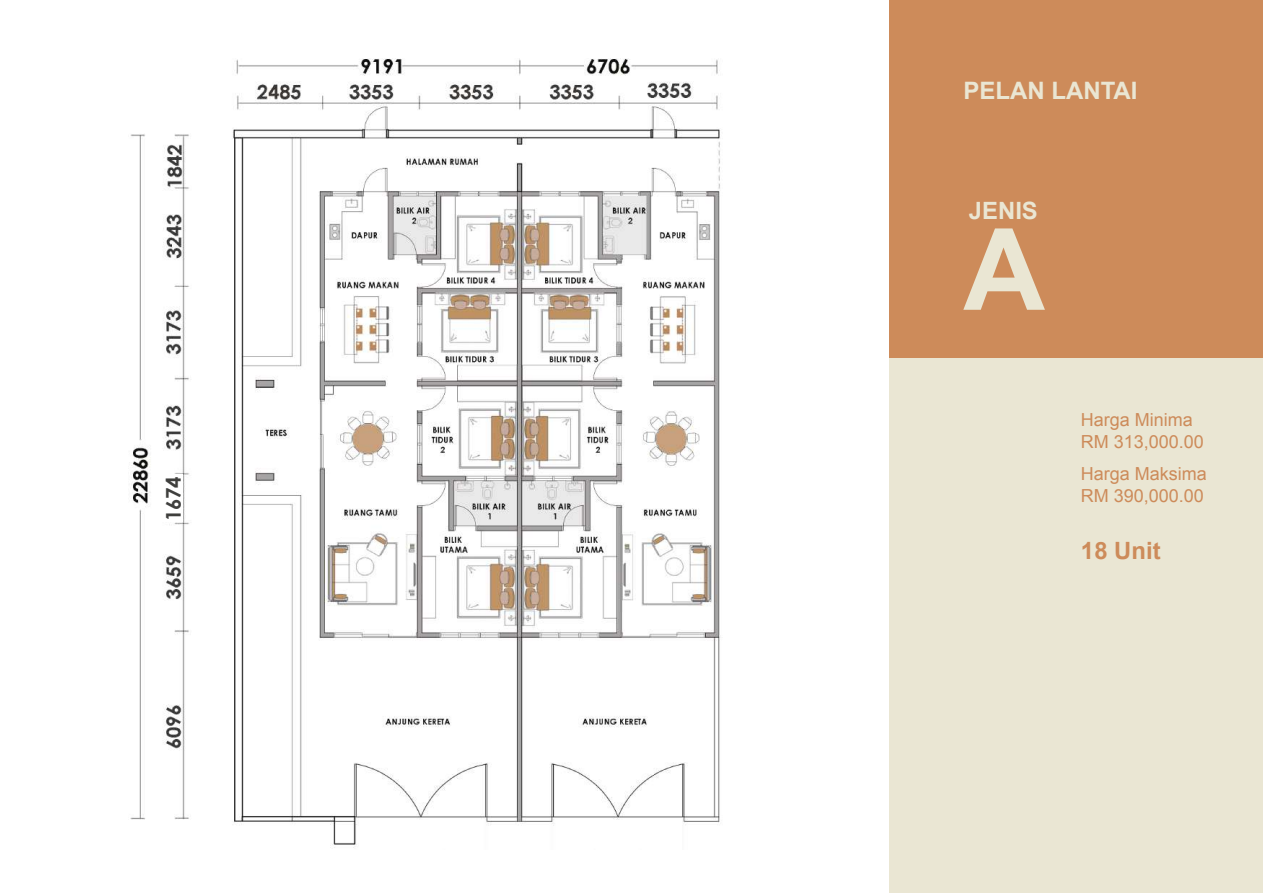
<style>
.page{position:relative;width:1263px;height:893px;background:#fff}
.page>*{position:absolute;margin:0;border:0;box-sizing:border-box;transform-origin:0 0}
.t1{font:700 113.55px "Arial";color:#eae6d3}
.t2{font:700 24px "Arial";color:#eae6d3}
.t3{font:700 23.85px "Arial";color:#cd8b5a}
.t4{font:700 23.85px "Arial";color:#eae6d3}
.t5{font:700 20.4px "Century Gothic";color:#1d1d1b}
.t6{font:18px/22.2px "Arial";color:#cd8b5a}
</style>
<div class="page">
<div style="left:889px;top:357px;width:374px;height:536px;background:#eae6d3"></div>
<div style="left:889px;top:0;width:374px;height:357px;background:#cd8b5a"></div>
<img style="left:130px;top:58px;width:590px;height:790px">
<div style="left:159px;top:474px;width:23px;height:47px;background:#fff"></div>
<p class="t5" style="left:158px;top:520px;width:46px;rotate:-90deg">1674</p>
<h2 class="t2" style="left:963px;top:75px;width:176px">PELAN LANTAI</h2>
<h3 class="t4" style="left:969px;top:195px;width:70px">JENIS</h3>
<h1 class="t1" style="left:963px;top:195px;width:84px">A</h1>
<p class="t6" style="left:1081px;top:408px;width:125px">Harga Minima<br>RM 313,000.00</p>
<p class="t6" style="left:1081px;top:463px;width:128px">Harga Maksima<br>RM 390,000.00</p>
<h3 class="t3" style="left:1081px;top:535px;width:81px">18 Unit</h3>
</div>
